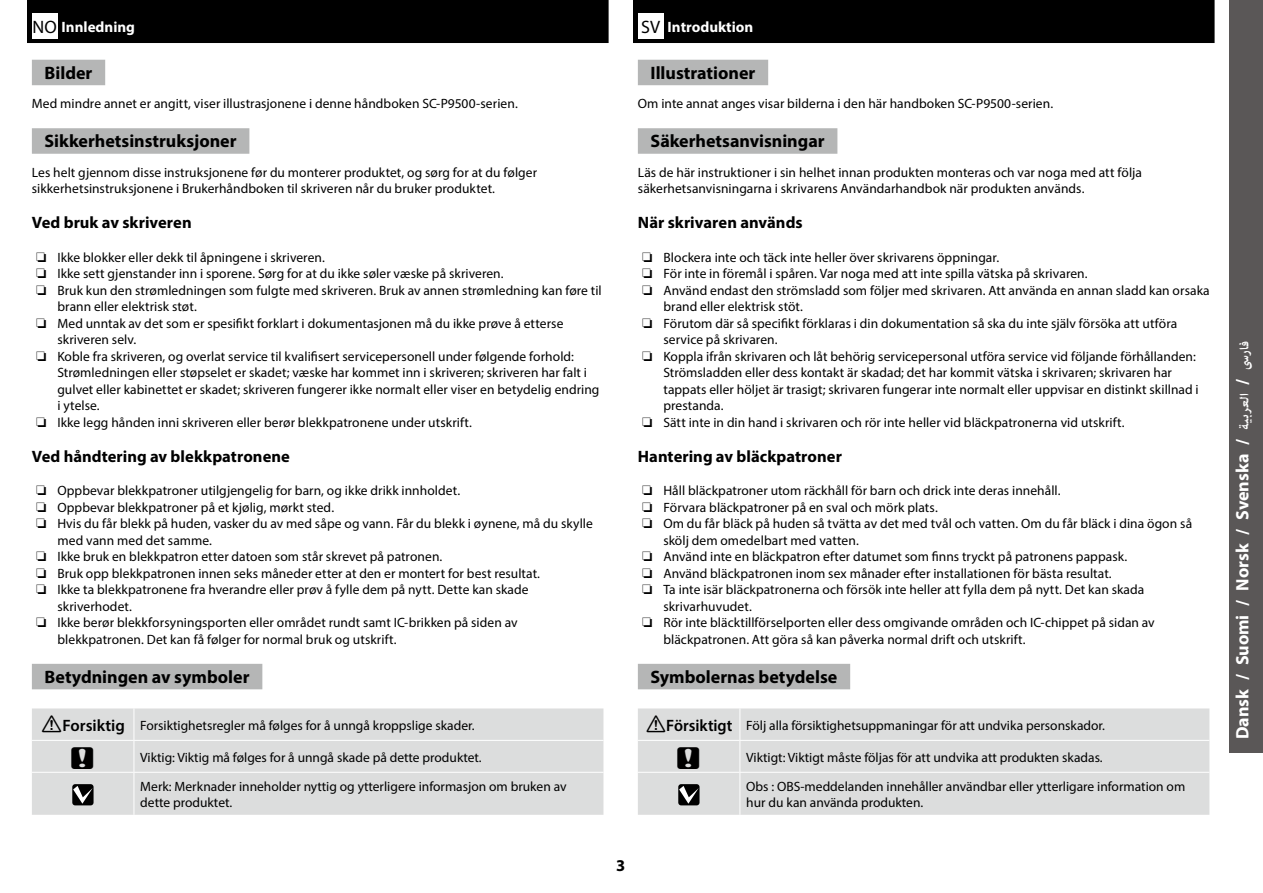
<style>
.page{position:relative;width:1263px;height:893px;background:#fff}
.page>*{position:absolute;margin:0;border:0;box-sizing:border-box;transform-origin:0 0}
.t1{font:30px "TP Publication Group Icons 3 AA";color:#000}
.t2{font:700 18px "Myriad Pro";color:#000}
.t3{font:700 18px "Myriad Pro";color:#fff}
.t4{font:700 18px "Adobe Arabic";color:#fff}
.t5{font:700 16.5px "Myriad Pro";color:#000}
.t6{font:700 15px "Myriad Pro";color:#fff}
.t7{font:13.5px/16.5px "Myriad Pro";letter-spacing:.005em;color:#000}
.s1{font-weight:400;font-size:18px;color:#000}
.s2{font-family:"TP Publication Group Icons 4 AAA";font-size:24px}
.s3{font-weight:600;font-size:16.5px}
</style>
<div class="page">
<div style="left:633px;top:0;width:581px;height:43px;background:#000"></div>
<div style="left:27px;top:0;width:581px;height:43px;background:#000"></div>
<div style="left:1229px;top:0;width:34px;height:753px;background:#5a5757"></div>
<div style="left:32px;top:60px;width:73px;height:25px;background:#b5b6b6"></div>
<div style="left:32px;top:128px;width:217px;height:26px;background:#b5b6b6"></div>
<div style="left:32px;top:664px;width:230px;height:25px;background:#b5b6b6"></div>
<div style="left:32px;top:708px;width:571px;height:107px;background:#dcdddd"></div>
<hr style="left:134px;top:708px;width:1px;height:32px;background:#fff">
<hr style="left:32px;top:740px;width:102px;height:1px;background:#fff">
<hr style="left:134px;top:740px;width:469px;height:1px;background:#fff">
<hr style="left:134px;top:741px;width:1px;height:31px;background:#fff">
<hr style="left:32px;top:772px;width:102px;height:1px;background:#fff">
<hr style="left:134px;top:772px;width:469px;height:1px;background:#fff">
<hr style="left:134px;top:773px;width:1px;height:42px;background:#fff">
<svg style="left:72px;top:784px;width:22px;height:21px"></svg>
<div style="left:32px;top:13px;width:25px;height:25px;background:#fff"></div>
<div style="left:638px;top:60px;width:130px;height:25px;background:#b5b6b6"></div>
<div style="left:638px;top:128px;width:199px;height:26px;background:#b5b6b6"></div>
<div style="left:638px;top:664px;width:212px;height:25px;background:#b5b6b6"></div>
<div style="left:638px;top:708px;width:571px;height:107px;background:#dcdddd"></div>
<hr style="left:739px;top:708px;width:1px;height:32px;background:#fff">
<hr style="left:638px;top:740px;width:102px;height:1px;background:#fff">
<hr style="left:740px;top:740px;width:469px;height:1px;background:#fff">
<hr style="left:739px;top:741px;width:1px;height:31px;background:#fff">
<hr style="left:638px;top:772px;width:102px;height:1px;background:#fff">
<hr style="left:740px;top:772px;width:469px;height:1px;background:#fff">
<hr style="left:739px;top:773px;width:1px;height:42px;background:#fff">
<svg style="left:678px;top:784px;width:21px;height:21px"></svg>
<div style="left:638px;top:13px;width:25px;height:25px;background:#fff"></div>
<p class="t6" style="left:33px;top:17px;width:104px"><span class="s1">NO</span> Innledning</p>
<h2 class="t2" style="left:45px;top:61px;width:49px">Bilder</h2>
<p class="t7" style="left:32px;top:95px;width:487px">Med mindre annet er angitt, viser illustrasjonene i denne håndboken SC-P9500-serien.</p>
<h2 class="t2" style="left:45px;top:130px;width:193px">Sikkerhetsinstruksjoner</h2>
<p class="t7" style="left:32px;top:164px;width:507px">Les helt gjennom disse instruksjonene før du monterer produktet, og sørg for at du følger sikkerhetsinstruksjonene i Brukerhåndboken til skriveren når du bruker produktet.</p>
<p class="t5" style="left:32px;top:212px;width:161px">Ved bruk av skriveren</p>
<p class="t7" style="left:36px;top:249px;width:290px">❏ Ikke blokker eller dekk til åpningene i skriveren.</p>
<p class="t7" style="left:36px;top:265px;width:469px">❏ Ikke sett gjenstander inn i sporene. Sørg for at du ikke søler væske på skriveren.</p>
<p class="t7" style="left:36px;top:282px;width:567px">❏ Bruk kun den strømledningen som fulgte med skriveren. Bruk av annen strømledning kan føre til</p>
<p class="t7" style="left:57px;top:298px;width:141px">brann eller elektrisk støt.</p>
<p class="t7" style="left:36px;top:315px;width:529px">❏ Med unntak av det som er spesifikt forklart i dokumentasjonen må du ikke prøve å etterse</p>
<p class="t7" style="left:57px;top:331px;width:80px">skriveren selv.</p>
<p class="t7" style="left:36px;top:348px;width:539px">❏ Koble fra skriveren, og overlat service til kvalifisert servicepersonell under følgende forhold:</p>
<p class="t7" style="left:57px;top:364px;width:531px">Strømledningen eller støpselet er skadet; væske har kommet inn i skriveren; skriveren har falt i</p>
<p class="t7" style="left:57px;top:381px;width:544px">gulvet eller kabinettet er skadet; skriveren fungerer ikke normalt eller viser en betydelig endring</p>
<p class="t7" style="left:57px;top:397px;width:44px">i ytelse.</p>
<p class="t7" style="left:36px;top:414px;width:437px">❏ Ikke legg hånden inni skriveren eller berør blekkpatronene under utskrift.</p>
<p class="t5" style="left:32px;top:445px;width:260px">Ved håndtering av blekkpatronene</p>
<p class="t7" style="left:36px;top:482px;width:425px">❏ Oppbevar blekkpatroner utilgjengelig for barn, og ikke drikk innholdet.</p>
<p class="t7" style="left:36px;top:499px;width:299px">❏ Oppbevar blekkpatroner på et kjølig, mørkt sted.</p>
<p class="t7" style="left:36px;top:515px;width:558px">❏ Hvis du får blekk på huden, vasker du av med såpe og vann. Får du blekk i øynene, må du skylle</p>
<p class="t7" style="left:57px;top:532px;width:156px">med vann med det samme.</p>
<p class="t7" style="left:36px;top:548px;width:408px">❏ Ikke bruk en blekkpatron etter datoen som står skrevet på patronen.</p>
<p class="t7" style="left:36px;top:565px;width:505px">❏ Bruk opp blekkpatronen innen seks måneder etter at den er montert for best resultat.</p>
<p class="t7" style="left:36px;top:581px;width:494px">❏ Ikke ta blekkpatronene fra hverandre eller prøv å fylle dem på nytt. Dette kan skade</p>
<p class="t7" style="left:57px;top:598px;width:76px">skriverhodet.</p>
<p class="t7" style="left:36px;top:614px;width:483px">❏ Ikke berør blekkforsyningsporten eller området rundt samt IC-brikken på siden av</p>
<p class="t7" style="left:57px;top:631px;width:341px">blekkpatronen. Det kan få følger for normal bruk og utskrift.</p>
<h2 class="t2" style="left:45px;top:665px;width:206px">Betydningen av symboler</h2>
<p class="t7" style="left:41px;top:717px;width:435px"><span class="s2">!</span><span class="s3">Forsiktig</span> Forsiktighetsregler må følges for å unngå kroppslige skader.</p>
<h1 class="t1" style="left:71px;top:739px;width:24px">c</h1>
<p class="t7" style="left:140px;top:743px;width:428px;line-height:29px">Viktig: Viktig må følges for å unngå skade på dette produktet.<br>Merk: Merknader inneholder nyttig og ytterligere informasjon om bruken av</p>
<p class="t7" style="left:140px;top:794px;width:93px">dette produktet.</p>
<p class="t6" style="left:641px;top:17px;width:114px"><span class="s1">SV</span> Introduktion</p>
<h2 class="t2" style="left:651px;top:61px;width:106px">Illustrationer</h2>
<p class="t7" style="left:638px;top:95px;width:417px">Om inte annat anges visar bilderna i den här handboken SC-P9500-serien.</p>
<h2 class="t2" style="left:651px;top:130px;width:175px">Säkerhetsanvisningar</h2>
<p class="t7" style="left:638px;top:164px;width:506px">Läs de här instruktioner i sin helhet innan produkten monteras och var noga med att följa säkerhetsanvisningarna i skrivarens Användarhandbok när produkten används.</p>
<p class="t5" style="left:638px;top:212px;width:166px">När skrivaren används</p>
<p class="t7" style="left:642px;top:249px;width:358px">❏ Blockera inte och täck inte heller över skrivarens öppningar.</p>
<p class="t7" style="left:642px;top:265px;width:447px">❏ För inte in föremål i spåren. Var noga med att inte spilla vätska på skrivaren.</p>
<p class="t7" style="left:642px;top:282px;width:569px">❏ Använd endast den strömsladd som följer med skrivaren. Att använda en annan sladd kan orsaka</p>
<p class="t7" style="left:663px;top:298px;width:141px">brand eller elektrisk stöt.</p>
<p class="t7" style="left:642px;top:315px;width:537px">❏ Förutom där så specifikt förklaras i din dokumentation så ska du inte själv försöka att utföra</p>
<p class="t7" style="left:663px;top:331px;width:116px">service på skrivaren.</p>
<p class="t7" style="left:642px;top:348px;width:555px">❏ Koppla ifrån skrivaren och låt behörig servicepersonal utföra service vid följande förhållanden:</p>
<p class="t7" style="left:663px;top:364px;width:510px">Strömsladden eller dess kontakt är skadad; det har kommit vätska i skrivaren; skrivaren har</p>
<p class="t7" style="left:663px;top:381px;width:537px">tappats eller höljet är trasigt; skrivaren fungerar inte normalt eller uppvisar en distinkt skillnad i</p>
<p class="t7" style="left:663px;top:397px;width:62px">prestanda.</p>
<p class="t7" style="left:642px;top:414px;width:484px">❏ Sätt inte in din hand i skrivaren och rör inte heller vid bläckpatronerna vid utskrift.</p>
<p class="t5" style="left:638px;top:445px;width:206px">Hantering av bläckpatroner</p>
<p class="t7" style="left:642px;top:482px;width:420px">❏ Håll bläckpatroner utom räckhåll för barn och drick inte deras innehåll.</p>
<p class="t7" style="left:642px;top:499px;width:297px">❏ Förvara bläckpatroner på en sval och mörk plats.</p>
<p class="t7" style="left:642px;top:515px;width:551px">❏ Om du får bläck på huden så tvätta av det med tvål och vatten. Om du får bläck i dina ögon så</p>
<p class="t7" style="left:663px;top:532px;width:197px">skölj dem omedelbart med vatten.</p>
<p class="t7" style="left:642px;top:548px;width:487px">❏ Använd inte en bläckpatron efter datumet som finns tryckt på patronens pappask.</p>
<p class="t7" style="left:642px;top:565px;width:471px">❏ Använd bläckpatronen inom sex månader efter installationen för bästa resultat.</p>
<p class="t7" style="left:642px;top:581px;width:504px">❏ Ta inte isär bläckpatronerna och försök inte heller att fylla dem på nytt. Det kan skada</p>
<p class="t7" style="left:663px;top:598px;width:90px">skrivarhuvudet.</p>
<p class="t7" style="left:642px;top:614px;width:514px">❏ Rör inte bläcktillförselporten eller dess omgivande områden och IC-chippet på sidan av</p>
<p class="t7" style="left:663px;top:631px;width:364px">bläckpatronen. Att göra så kan påverka normal drift och utskrift.</p>
<h2 class="t2" style="left:651px;top:665px;width:188px">Symbolernas betydelse</h2>
<p class="t7" style="left:645px;top:717px;width:461px"><span class="s2">!</span><span class="s3">Försiktigt</span> Följ alla försiktighetsuppmaningar för att undvika personskador.</p>
<h1 class="t1" style="left:677px;top:739px;width:24px">c</h1>
<p class="t7" style="left:746px;top:743px;width:440px;line-height:29px">Viktigt: Viktigt måste följas för att undvika att produkten skadas.<br>Obs : OBS-meddelanden innehåller användbar eller ytterligare information om</p>
<p class="t7" style="left:746px;top:794px;width:178px">hur du kan använda produkten.</p>
<p class="t5" style="left:616px;top:854px;width:11px">3</p>
<h2 class="t4" style="left:1232px;top:370px;width:31px;rotate:-90deg">ىس فار</h2>
<h2 class="t3" style="left:1231px;top:384px;width:7px;rotate:-90deg">/</h2>
<h2 class="t4" style="left:1232px;top:430px;width:38px;rotate:-90deg">ا لعربية</h2>
<h2 class="t3" style="left:1231px;top:739px;width:302px;rotate:-90deg">Dansk / Suomi / Norsk / Svenska /</h2>
</div>
